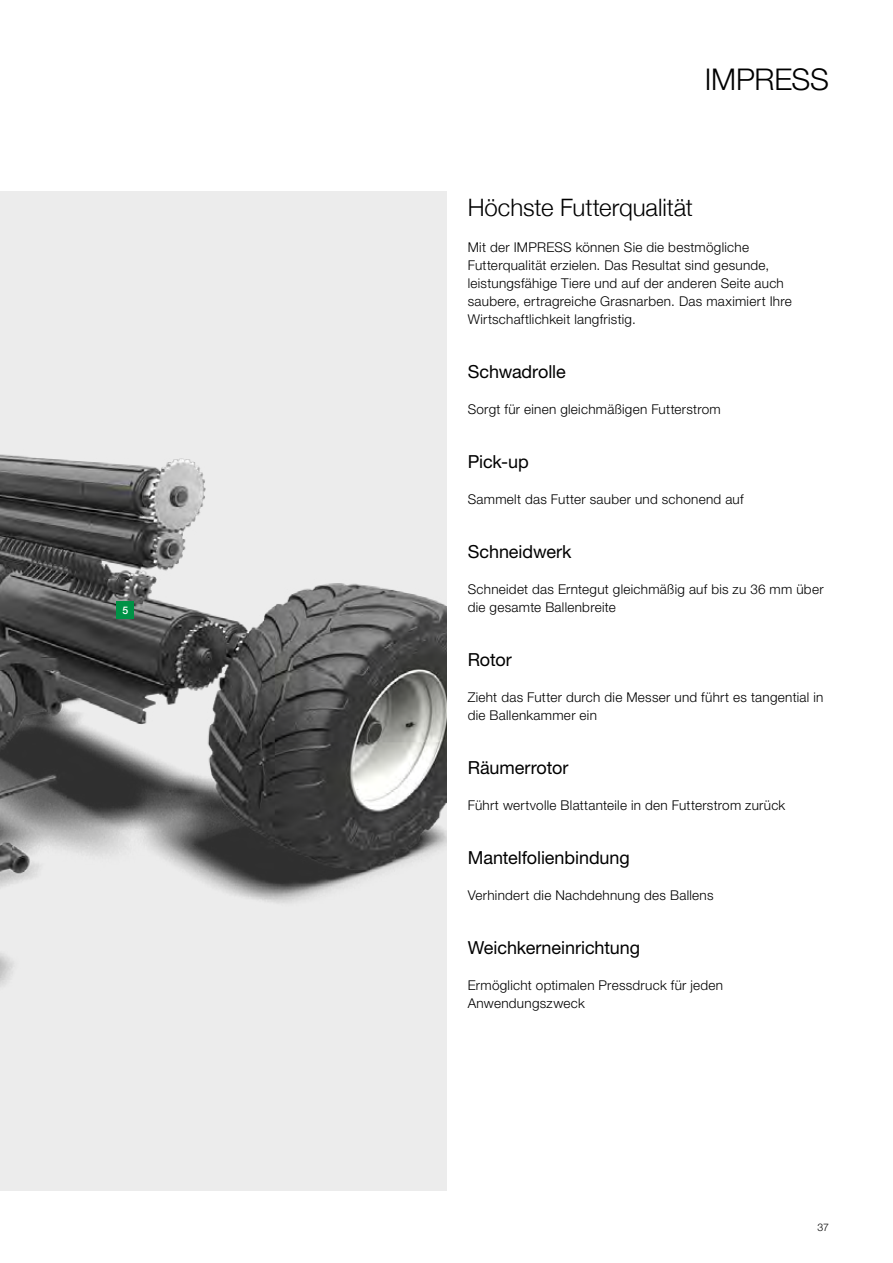
<style>
.page{position:relative;width:893px;height:1263px;background:#fff}
.page>*{position:absolute;margin:0;border:0;box-sizing:border-box;transform-origin:0 0}
.t1{font:300 30px "Helvetica Neue LTW1 G";letter-spacing:-.005em;color:#000}
.t2{font:300 24px "Helvetica Neue";letter-spacing:-.005em;color:#000}
.t3{font:18px "Helvetica Neue LTW1 G";letter-spacing:-.005em;color:#000}
.t4{font:300 13.5px/18px "Helvetica Neue LTW1 G";letter-spacing:.02em;color:#000}
.t5{font:300 10.5px "Helvetica Neue LTW1 G";color:#000}
.t6{font:500 10.5px "Helvetica Neue LTW1 G";color:#fff}
</style>
<div class="page">
<img style="left:0;top:191px;width:446px;height:1000px">
<div style="left:117px;top:602px;width:17px;height:17px;background:#009246"></div>
<p class="t6" style="left:123px;top:604px;width:7px">5</p>
<h1 class="t1" style="left:705px;top:61px;width:126px">IMPRESS</h1>
<h2 class="t2" style="left:468px;top:188px;width:227px">Höchste Futterqualität</h2>
<p class="t4" style="left:468px;top:238px;width:326px">Mit der IMPRESS können Sie die bestmögliche Futterqualität erzielen. Das Resultat sind gesunde, leistungsfähige Tiere und auf der anderen Seite auch saubere, ertragreiche Grasnarben. Das maximiert Ihre Wirtschaftlichkeit langfristig.</p>
<h3 class="t3" style="left:468px;top:361px;width:99px">Schwadrolle</h3>
<p class="t4" style="left:468px;top:400px;width:255px">Sorgt für einen gleichmäßigen Futterstrom</p>
<h3 class="t3" style="left:468px;top:451px;width:62px">Pick-up</h3>
<p class="t4" style="left:468px;top:490px;width:277px">Sammelt das Futter sauber und schonend auf</p>
<h3 class="t3" style="left:468px;top:541px;width:105px">Schneidwerk</h3>
<p class="t4" style="left:468px;top:580px;width:357px">Schneidet das Erntegut gleichmäßig auf bis zu 36 mm über die gesamte Ballenbreite</p>
<h3 class="t3" style="left:468px;top:649px;width:45px">Rotor</h3>
<p class="t4" style="left:468px;top:688px;width:357px">Zieht das Futter durch die Messer und führt es tangential in die Ballenkammer ein</p>
<h3 class="t3" style="left:468px;top:757px;width:102px">Räumerrotor</h3>
<p class="t4" style="left:468px;top:796px;width:319px">Führt wertvolle Blattanteile in den Futterstrom zurück</p>
<h3 class="t3" style="left:468px;top:847px;width:164px">Mantelfolienbindung</h3>
<p class="t4" style="left:468px;top:886px;width:247px">Verhindert die Nachdehnung des Ballens</p>
<h3 class="t3" style="left:468px;top:937px;width:174px">Weichkerneinrichtung</h3>
<p class="t4" style="left:468px;top:976px;width:257px">Ermöglicht optimalen Pressdruck für jeden<br>Anwendungszweck</p>
<p class="t5" style="left:817px;top:1220px;width:13px">37</p>
</div>
